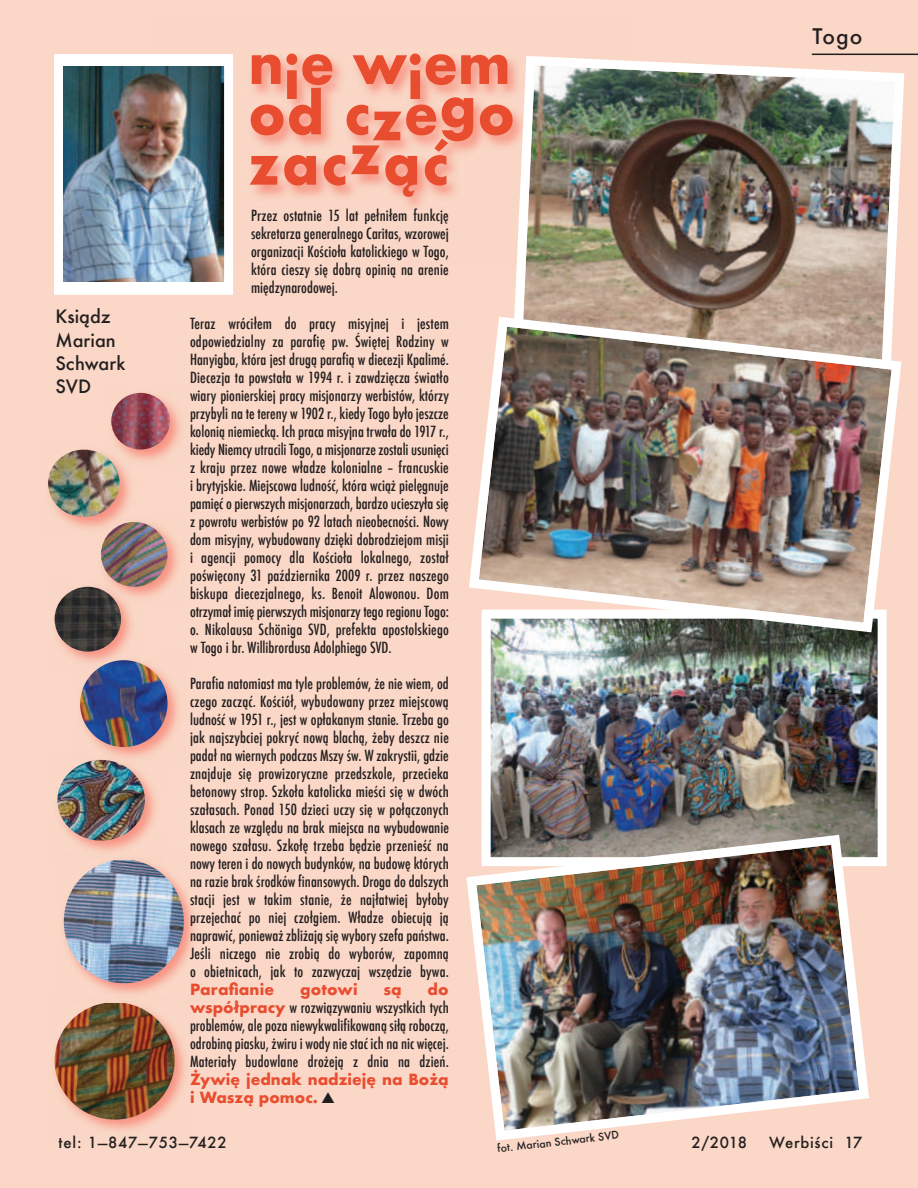
<style>
.page{position:relative;width:918px;height:1188px;background:#fad7c6}
.page>*{position:absolute;margin:0;border:0;box-sizing:border-box;transform-origin:0 0}
.t1{font:700 55.95px/50.4px "Futura";letter-spacing:.02em;color:#e94d2f;text-align:justify;scale:.95 1}
.t2{font:500 21px "Futura";color:#231f20}
.t3{font:500 18px/23.4px "Futura";color:#231f20}
.t4{font:500 condensed 15px/18px "Futura";letter-spacing:.01em;color:#231f20;text-align:justify}
.t5{font:700 15px/18px "Futura";color:#e94d2f}
.t6{font:500 15px "Futura";letter-spacing:.05em;color:#231f20}
.t7{font:500 10.5px "Futura";color:#231f20}
.s1{font-weight:700;font-stretch:normal;color:#e94d2f}
</style>
<div class="page">
<div style="left:63px;top:63px;width:161px;height:223px;background:#fff"></div>
<img style="left:64px;top:67px;width:159px;height:215px">
<div style="left:54px;top:54px;width:179px;height:241px;border:9px solid #fff"></div>
<img style="left:156px;top:54px;width:352px;height:211px">
<img style="left:492px;top:637px;width:385px;height:219px">
<div style="left:482px;top:610px;width:405px;height:256px;border:9px solid #fff"></div>
<img style="left:466px;top:830px;width:408px;height:311px">
<img style="left:48px;top:449px;width:83px;height:80px">
<img style="left:48px;top:450px;width:72px;height:67px;border-radius:50%">
<img style="left:54px;top:586px;width:77px;height:70px">
<img style="left:55px;top:587px;width:66px;height:65px;border-radius:50%">
<img style="left:104px;top:392px;width:76px;height:77px">
<img style="left:111px;top:393px;width:59px;height:57px;border-radius:50%">
<img style="left:94px;top:515px;width:84px;height:91px">
<img style="left:101px;top:523px;width:66px;height:64px;border-radius:50%">
<img style="left:59px;top:766px;width:96px;height:85px">
<img style="left:57px;top:760px;width:88px;height:81px;border-radius:50%">
<img style="left:54px;top:1003px;width:131px;height:127px">
<img style="left:55px;top:1004px;width:120px;height:116px;border-radius:50%">
<img style="left:73px;top:654px;width:105px;height:112px">
<img style="left:80px;top:660px;width:88px;height:87px;border-radius:50%">
<img style="left:63px;top:860px;width:131px;height:134px">
<img style="left:64px;top:860px;width:120px;height:123px;border-radius:50%">
<img style="left:508px;top:53px;width:401px;height:259px">
<img style="left:469px;top:312px;width:433px;height:325px">
<hr style="left:812px;top:54px;width:106px;height:1px;background:#231f20">
<p class="t3" style="left:55px;top:306px;width:71px">Ksiądz<br>Marian<br>Schwark<br>SVD</p>
<h1 class="t1" style="left:248px;top:43px;width:282px">nie wiem od czego zacząć</h1>
<p class="t4" style="left:251px;top:206px;width:199px">Przez ostatnie 15 lat pełniłem funkcję sekretarza generalnego Caritas, wzorowej organizacji Kościoła katolickiego w Togo, która cieszy się dobrą opinią na arenie międzynarodowej.</p>
<p class="t4" style="left:190px;top:314px;width:260px">Teraz wróciłem do pracy misyjnej i jestem odpowiedzialny za parafię pw. Świętej Rodziny w Hanyigba, która jest drugą parafią w diecezji Kpalimé.<br>Diecezja ta powstała w 1994 r. i zawdzięcza światło wiary pionierskiej pracy misjonarzy werbistów, którzy przybyli na te tereny w 1902 r., kiedy Togo było jeszcze kolonią niemiecką. Ich praca misyjna trwała do 1917 r., kiedy Niemcy utracili Togo, a misjonarze zostali usunięci z kraju przez nowe władze kolonialne – francuskie i brytyjskie. Miejscowa ludność, która wciąż pielęgnuje pamięć o pierwszych misjonarzach, bardzo ucieszyła się z powrotu werbistów po 92 latach nieobecności. Nowy dom misyjny, wybudowany dzięki dobrodziejom misji i agencji pomocy dla Kościoła lokalnego, został poświęcony 31 października 2009 r. przez naszego biskupa diecezjalnego, ks. Benoit Alowonou. Dom otrzymał imię pierwszych misjonarzy tego regionu Togo: o. Nikolausa Schöniga SVD, prefekta apostolskiego w Togo i br. Willibrordusa Adolphiego SVD.</p>
<p class="t4" style="left:190px;top:674px;width:260px">Parafia natomiast ma tyle problemów, że nie wiem, od czego zacząć. Kościół, wybudowany przez miejscową ludność w 1951 r., jest w opłakanym stanie. Trzeba go jak najszybciej pokryć nową blachą, żeby deszcz nie padał na wiernych podczas Mszy św. W zakrystii, gdzie znajduje się prowizoryczne przedszkole, przecieka betonowy strop. Szkoła katolicka mieści się w dwóch szałasach. Ponad 150 dzieci uczy się w połączonych klasach ze względu na brak miejsca na wybudowanie nowego szałasu. Szkołę trzeba będzie przenieść na nowy teren i do nowych budynków, na budowę których na razie brak środków finansowych. Droga do dalszych stacji jest w takim stanie, że najłatwiej byłoby przejechać po niej czołgiem. Władze obiecują ją naprawić, ponieważ zbliżają się wybory szefa państwa.<br>Jeśli niczego nie zrobią do wyborów, zapomną o obietnicach, jak to zazwyczaj wszędzie bywa.</p>
<p class="t5" style="left:190px;top:982px;width:86px">Parafianie</p>
<p class="t5" style="left:300px;top:982px;width:59px">gotowi</p>
<p class="t5" style="left:383px;top:982px;width:20px">są</p>
<p class="t4" style="left:190px;top:980px;width:260px;text-indent:238px"><span class="s1">do współpracy</span> w rozwiązywaniu wszystkich tych problemów, ale poza niewykwalifikowaną siłą roboczą, odrobiną piasku, żwiru i wody nie stać ich na nic więcej.<br>Materiały budowlane drożeją z dnia na dzień.</p>
<p class="t5" style="left:190px;top:1070px;width:260px">Żywię jednak nadzieję na Bożą i Waszą pomoc.</p>
<h2 class="t2" style="left:812px;top:27px;width:52px">Togo</h2>
<p class="t7" style="left:497px;top:1143px;width:124px;rotate:-6deg">fot. Marian Schwark SVD</p>
<p class="t6" style="left:58px;top:1135px;width:170px">tel: 1—847—753—7422</p>
<p class="t6" style="left:691px;top:1135px;width:57px">2/2018</p>
<p class="t6" style="left:769px;top:1135px;width:95px">Werbiści 17</p>
</div>
